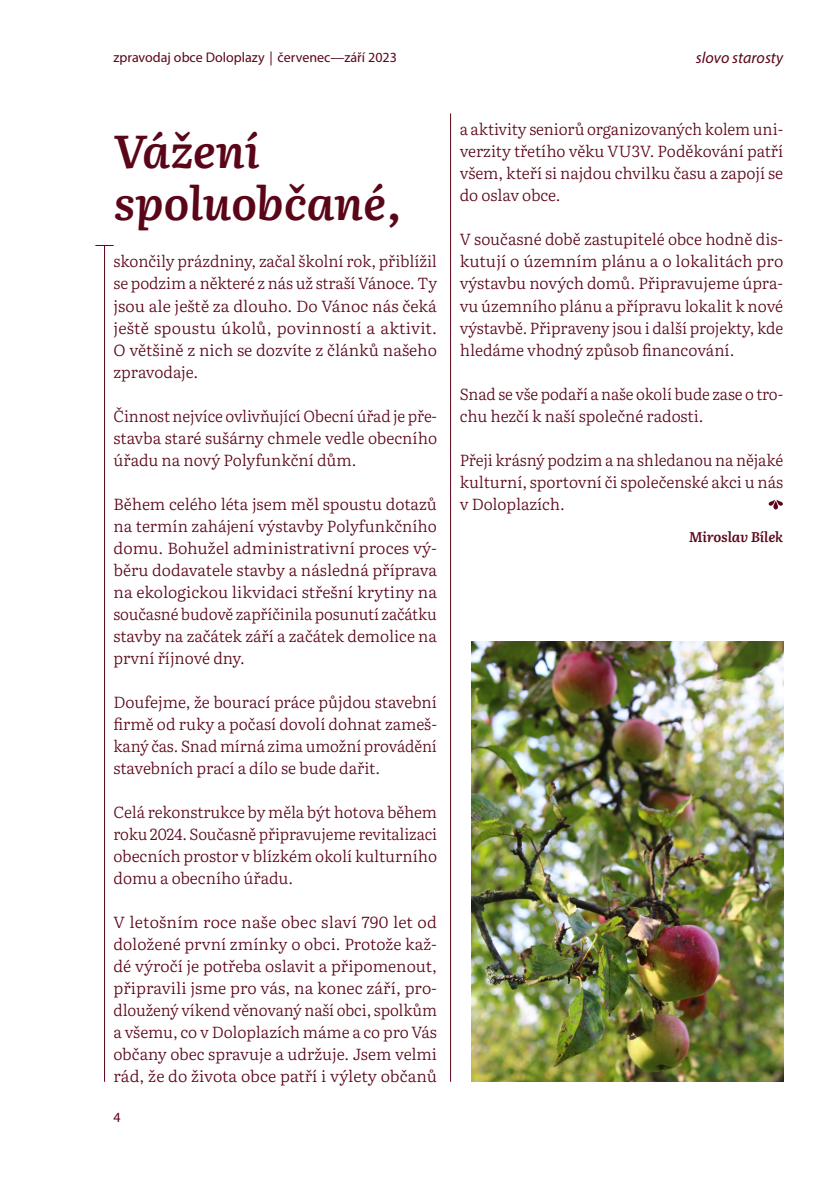
<style>
.page{position:relative;width:840px;height:1191px;background:#fff}
.page>*{position:absolute;margin:0;border:0;box-sizing:border-box;transform-origin:0 0}
.nadpis{font:italic 600 46px/52px "Literata";color:#5a0618}
.zakladni_text{font:300 16px/22px "Literata";letter-spacing:-.005em;color:#5a0618;text-align:justify}
.nazvy_rubrik{font:italic 16px "Myriad Pro";color:#5b061a}
.t1{font:14px "Myriad Pro";color:#5a0618}
.podpis{font:italic 600 14px "Literata";letter-spacing:-.01em;color:#5a0618}
</style>
<div class="page">
<hr style="left:450px;top:113px;width:1px;height:968px;background:#5a0618">
<hr style="left:104px;top:245px;width:1px;height:836px;background:#5a0618">
<svg style="left:95px;top:245px;width:19px;height:1px"></svg>
<img style="left:471px;top:642px;width:311px;height:439px">
<svg style="left:768px;top:499px;width:14px;height:10px"></svg>
<p class="t1" style="left:113px;top:48px;width:285px">zpravodaj obce Doloplazy | červenec—září 2023</p>
<p class="nadpis" style="left:113px;top:122px;width:290px">Vážení spoluobčané,</p>
<p class="zakladni_text" style="left:113px;top:249px;width:325px">skončily prázdniny, začal školní rok, přiblížil se podzim a některé z nás už straší Vánoce. Ty jsou ale ještě za dlouho. Do Vánoc nás čeká ještě spoustu úkolů, povinností a aktivit.<br>O většině z nich se dozvíte z článků našeho zpravodaje.</p>
<p class="zakladni_text" style="left:113px;top:403px;width:325px">Činnost nejvíce ovlivňující Obecní úřad je pře&shy;stavba staré sušárny chmele vedle obecního úřadu na nový Polyfunkční dům.</p>
<p class="zakladni_text" style="left:113px;top:491px;width:325px">Během celého léta jsem měl spoustu dotazů na termín zahájení výstavby Polyfunkčního domu. Bohužel administrativní proces vý&shy;běru dodavatele stavby a následná příprava na ekologickou likvidaci střešní krytiny na současné budově zapříčinila posunutí začátku stavby na začátek září a začátek demolice na první říjnové dny.</p>
<p class="zakladni_text" style="left:113px;top:689px;width:325px">Doufejme, že bourací práce půjdou stavební firmě od ruky a počasí dovolí dohnat zameš&shy;kaný čas. Snad mírná zima umožní provádění stavebních prací a dílo se bude dařit.</p>
<p class="zakladni_text" style="left:113px;top:799px;width:325px">Celá rekonstrukce by měla být hotova během roku 2024. Současně připravujeme revitalizaci obecních prostor v blízkém okolí kulturního domu a obecního úřadu.</p>
<p class="zakladni_text" style="left:113px;top:909px;width:325px">V letošním roce naše obec slaví 790 let od doložené první zmínky o obci. Protože kaž&shy;dé výročí je potřeba oslavit a připomenout, připravili jsme pro vás, na konec září, pro&shy;dloužený víkend věnovaný naší obci, spolkům a všemu, co v Doloplazích máme a co pro Vás občany obec spravuje a udržuje. Jsem velmi rád, že do života obce patří i výlety občanů</p>
<p class="t1" style="left:113px;top:1108px;width:9px">4</p>
<p class="nazvy_rubrik" style="left:695px;top:48px;width:89px">slovo starosty</p>
<p class="zakladni_text" style="left:459px;top:117px;width:325px">a aktivity seniorů organizovaných kolem uni&shy;verzity třetího věku VU3V. Poděkování patří všem, kteří si najdou chvilku času a zapojí se do oslav obce.</p>
<p class="zakladni_text" style="left:459px;top:227px;width:325px">V současné době zastupitelé obce hodně dis&shy;kutují o územním plánu a o lokalitách pro výstavbu nových domů. Připravujeme úpra&shy;vu územního plánu a přípravu lokalit k nové výstavbě. Připraveny jsou i další projekty, kde hledáme vhodný způsob financování.</p>
<p class="zakladni_text" style="left:459px;top:381px;width:325px">Snad se vše podaří a naše okolí bude zase o tro&shy;chu hezčí k naší společné radosti.</p>
<p class="zakladni_text" style="left:459px;top:447px;width:325px">Přeji krásný podzim a na shledanou na nějaké kulturní, sportovní či společenské akci u nás v Doloplazích.</p>
<p class="podpis" style="left:688px;top:525px;width:96px">Miroslav Bílek</p>
</div>
